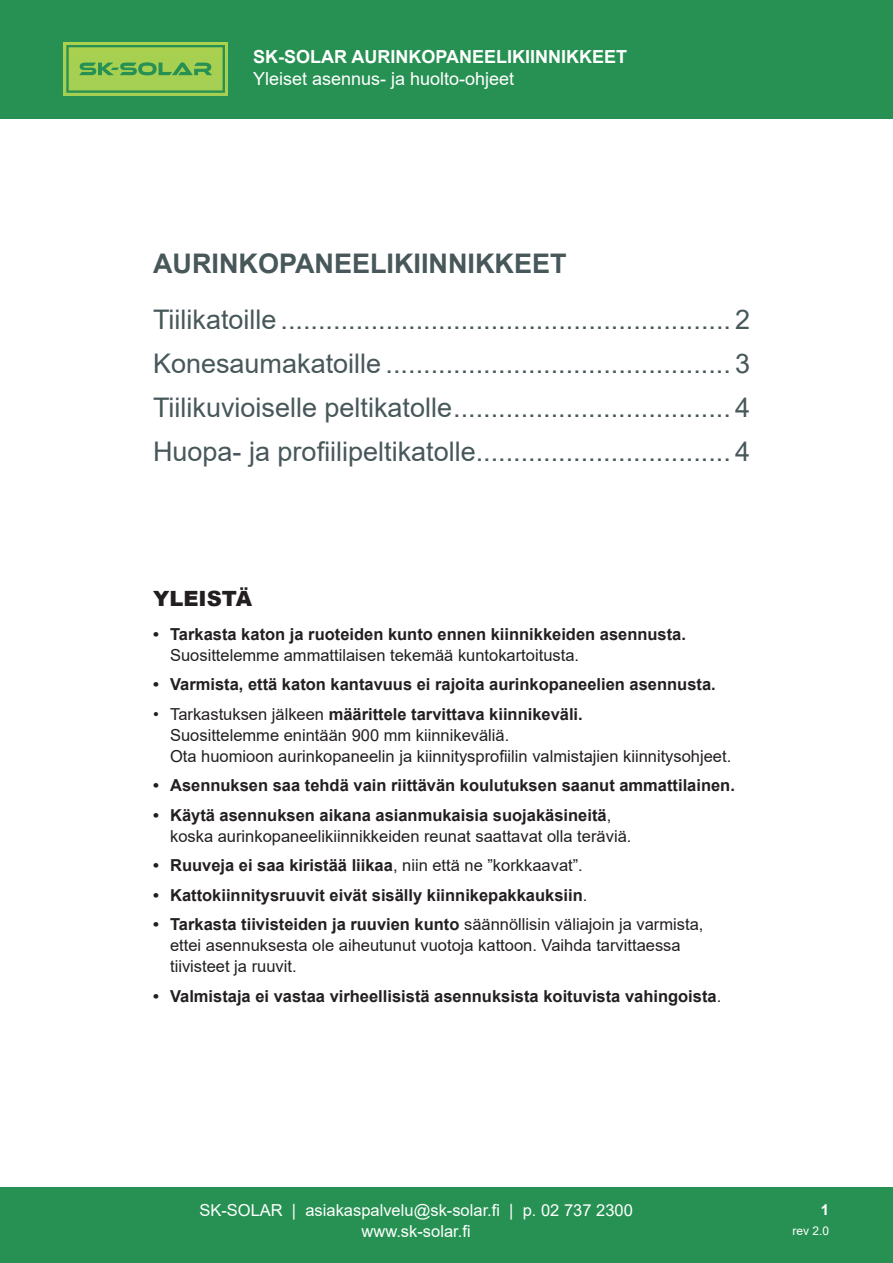
<style>
.page{position:relative;width:893px;height:1263px;background:#fff}
.page>*{position:absolute;margin:0;border:0;box-sizing:border-box;transform-origin:0 0}
.t1{font:27px "Arial";color:#47575a}
.otsikko{font:700 27px "Arial";color:#47575a}
.väliotsikko_1{font:900 21px "Arial";color:#231f20}
.t2{font:700 18px "Arial";color:#fff}
.t3{font:18px "Arial";color:#fff}
.t4{font:16.5px/21px "Arial";color:#231f20}
.t5{font:700 16.5px/21px "Arial";color:#231f20}
.t6{font:16.5px/21px "Arial";color:#fff;text-align:center}
.t7{font:700 15px "Arial";color:#fff}
.t8{font:12px "Arial";color:#fff}
.s1{font-weight:400}
.s2{font-weight:700}
</style>
<div class="page">
<div style="left:0;top:0;width:893px;height:119px;background:#269152"></div>
<div style="left:0;top:1187px;width:893px;height:76px;background:#269152"></div>
<div style="left:64px;top:43px;width:163px;height:52px;background:#a7d052"></div>
<svg style="left:66px;top:45px;width:159px;height:48px"></svg>
<p class="t2" style="left:253px;top:44px;width:376px">SK-SOLAR AURINKOPANEELIKIINNIKKEET</p>
<p class="t3" style="left:253px;top:66px;width:263px">Yleiset asennus- ja huolto-ohjeet</p>
<p class="otsikko" style="left:153px;top:244px;width:415px">AURINKOPANEELIKIINNIKKEET</p>
<p class="t1" style="left:153px;top:301px;width:598px">Tiilikatoille ............................................................ 2</p>
<p class="t1" style="left:153px;top:345px;width:598px">Konesaumakatoille .............................................. 3</p>
<p class="t1" style="left:153px;top:389px;width:598px">Tiilikuvioiselle peltikatolle..................................... 4</p>
<p class="t1" style="left:153px;top:433px;width:598px">Huopa- ja profiilipeltikatolle.................................. 4</p>
<p class="väliotsikko_1" style="left:153px;top:583px;width:100px">YLEISTÄ</p>
<p class="t5" style="left:170px;top:624px;width:517px;text-indent:-17px">• Tarkasta katon ja ruoteiden kunto ennen kiinnikkeiden asennusta.<br><span class="s1">Suosittelemme ammattilaisen tekemää kuntokartoitusta.</span></p>
<p class="t5" style="left:153px;top:674px;width:564px">• Varmista, että katon kantavuus ei rajoita aurinkopaneelien asennusta.</p>
<p class="t4" style="left:170px;top:703px;width:563px;text-indent:-17px">• Tarkastuksen jälkeen <span class="s2">määrittele tarvittava kiinnikeväli.<br></span>Suosittelemme enintään 900 mm kiinnikeväliä.<br>Ota huomioon aurinkopaneelin ja kiinnitysprofiilin valmistajien kiinnitysohjeet.</p>
<p class="t5" style="left:153px;top:775px;width:583px">• Asennuksen saa tehdä vain riittävän koulutuksen saanut ammattilainen.</p>
<p class="t4" style="left:170px;top:804px;width:463px;text-indent:-17px"><span class="s2">• Käytä asennuksen aikana asianmukaisia suojakäsineitä</span>, koska aurinkopaneelikiinnikkeiden reunat saattavat olla teräviä.</p>
<p class="t5" style="left:153px;top:855px;width:431px">• Ruuveja ei saa kiristää liikaa<span class="s1">, niin että ne ”korkkaavat”.</span></p>
<p class="t5" style="left:153px;top:885px;width:436px">• Kattokiinnitysruuvit eivät sisälly kiinnikepakkauksiin<span class="s1">.</span></p>
<p class="t4" style="left:170px;top:914px;width:535px;text-indent:-17px"><span class="s2">• Tarkasta tiivisteiden ja ruuvien kunto</span> säännöllisin väliajoin ja varmista, ettei asennuksesta ole aiheutunut vuotoja kattoon. Vaihda tarvittaessa tiivisteet ja ruuvit.</p>
<p class="t5" style="left:153px;top:986px;width:570px">• Valmistaja ei vastaa virheellisistä asennuksista koituvista vahingoista<span class="s1">.</span></p>
<p class="t6" style="left:199px;top:1199px;width:435px">SK-SOLAR | asiakaspalvelu@sk-solar.fi | p. 02 737 2300 www.sk-solar.fi</p>
<p class="t7" style="left:821px;top:1199px;width:10px">1</p>
<p class="t8" style="left:792px;top:1222px;width:38px">rev 2.0</p>
</div>
